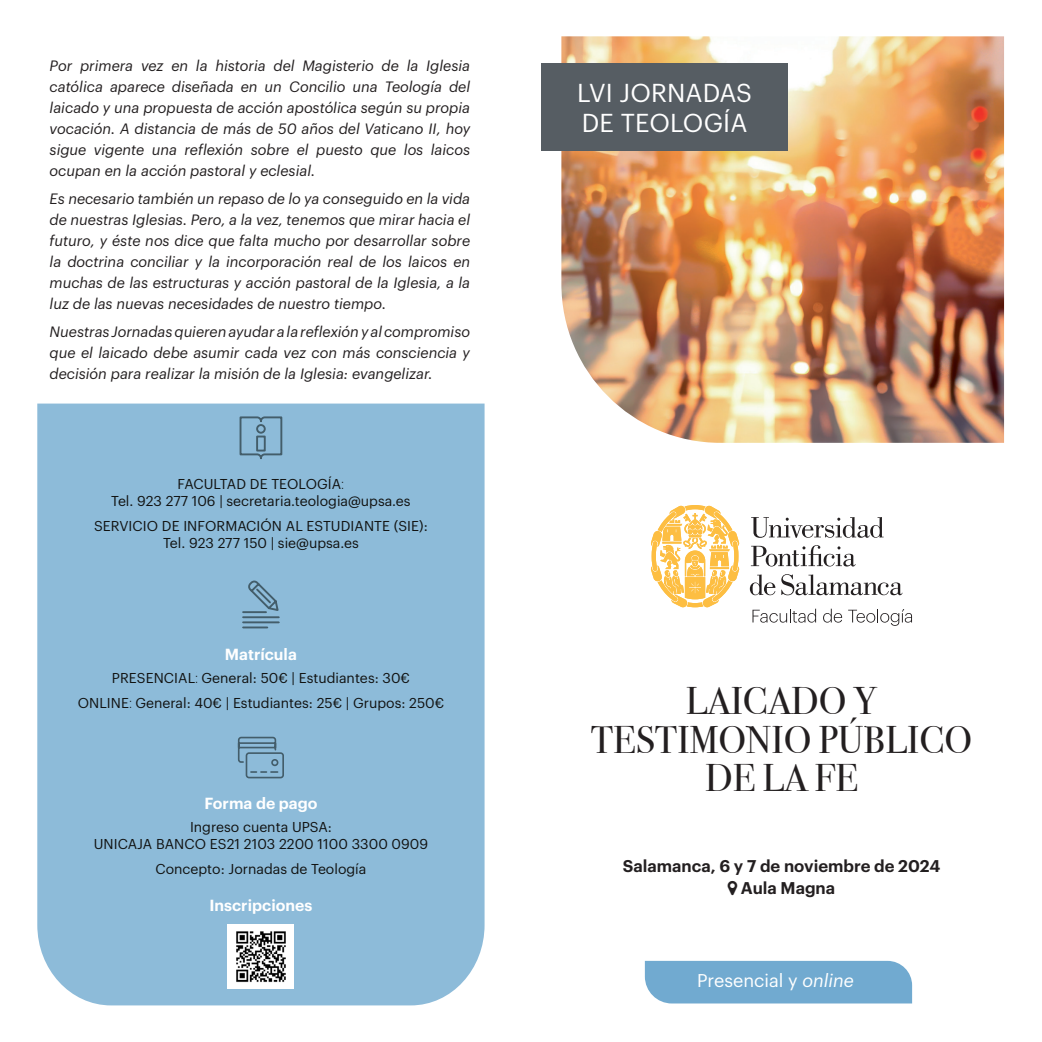
<style>
.page{position:relative;width:1042px;height:1042px;background:#fff}
.page>*{position:absolute;margin:0;border:0;box-sizing:border-box;transform-origin:0 0}
.t1{font:38.5px "Bodoni Svty Two OSITCTT";color:#231f20}
.t2{font:25.38px "Graphik";letter-spacing:.005em;color:#fff}
.t3{font:18.03px "Graphik";color:#fff}
.t4{font:600 16.62px "Graphik";color:#231f20}
.t5{font:600 15.75px "Graphik";color:#fff}
.t6{font:italic 14.7px/21px "Graphik";color:#231f20;text-align:justify}
.t7{font:14px "Graphik";color:#111211}
.s1{font-family:"Gotham Narrow";font-weight:300}
.s2{font-style:italic}
</style>
<div class="page">
<div style="left:37px;top:403px;width:447px;height:602px;background:#8dbbd9"></div>
<img style="left:561px;top:36px;width:443px;height:407px">
<svg style="left:751px;top:517px;width:132px;height:21px"></svg>
<svg style="left:750px;top:574px;width:25px;height:21px"></svg>
<svg style="left:781px;top:574px;width:121px;height:21px"></svg>
<svg style="left:751px;top:545px;width:104px;height:21px"></svg>
<svg style="left:651px;top:505px;width:88px;height:102px"></svg>
<svg style="left:752px;top:609px;width:64px;height:13px"></svg>
<svg style="left:823px;top:609px;width:19px;height:13px"></svg>
<svg style="left:848px;top:609px;width:64px;height:17px"></svg>
<div style="left:541px;top:63px;width:247px;height:88px;background:#565d63"></div>
<svg style="left:239px;top:415px;width:44px;height:45px;background:#7ca6c0"></svg>
<svg style="left:241px;top:579px;width:40px;height:50px;background:#7ba4be"></svg>
<svg style="left:237px;top:736px;width:48px;height:43px;background:#7aa3bd"></svg>
<div style="left:645px;top:961px;width:267px;height:42px;background:#71aad0"></div>
<div style="left:227px;top:924px;width:67px;height:65px;background:#fff"></div>
<img style="left:236px;top:931px;width:50px;height:52px">
<p class="t6" style="left:50px;top:54px;width:422px">Por primera vez en la historia del Magisterio de la Iglesia católica aparece diseñada en un Concilio una Teología del laicado y una propuesta de acción apostólica según su propia vocación. A distancia de más de 50 años del Vaticano II, hoy sigue vigente una reflexión sobre el puesto que los laicos ocupan en la acción pastoral y eclesial.</p>
<p class="t6" style="left:50px;top:187px;width:422px">Es necesario también un repaso de lo ya conseguido en la vida de nuestras Iglesias. Pero, a la vez, tenemos que mirar hacia el futuro, y éste nos dice que falta mucho por desarrollar sobre la doctrina conciliar y la incorporación real de los laicos en muchas de las estructuras y acción pastoral de la Iglesia, a la luz de las nuevas necesidades de nuestro tiempo.</p>
<p class="t6" style="left:50px;top:320px;width:422px">Nuestras Jornadas quieren ayudar a la reflexión y al compromiso que el laicado debe asumir cada vez con más consciencia y decisión para realizar la misión de la Iglesia: evangelizar.</p>
<p class="t7" style="left:178px;top:473px;width:168px">FACULTAD DE TEOLOGÍA<span class="s1">:</span></p>
<p class="t7" style="left:111px;top:491px;width:301px">Tel. 923 277 106 | secretaria.teologia@upsa.es</p>
<p class="t7" style="left:94px;top:515px;width:335px">SERVICIO DE INFORMACIÓN AL ESTUDIANTE (SIE):</p>
<p class="t7" style="left:163px;top:533px;width:197px">Tel. 923 277 150 | sie@upsa.es</p>
<p class="t5" style="left:225px;top:642px;width:73px">Matrícula</p>
<p class="t7" style="left:112px;top:667px;width:299px">PRESENCIAL<span class="s1">:</span> General: 50€ | Estudiantes: 30€</p>
<p class="t7" style="left:78px;top:692px;width:368px">ONLINE<span class="s1">:</span> General: 40€ | Estudiantes: 25€ | Grupos: 250€</p>
<p class="t5" style="left:204px;top:791px;width:114px">Forma de pago</p>
<p class="t7" style="left:190px;top:816px;width:143px">Ingreso cuenta UPSA:</p>
<p class="t7" style="left:94px;top:833px;width:336px">UNICAJA BANCO ES21 2103 2200 1100 3300 0909</p>
<p class="t7" style="left:155px;top:858px;width:212px">Concepto: Jornadas de Teología</p>
<p class="t5" style="left:209px;top:893px;width:104px">Inscripciones</p>
<p class="t2" style="left:577px;top:73px;width:177px">LVI JORNADAS</p>
<p class="t2" style="left:582px;top:104px;width:167px">DE TEOLOGÍA</p>
<p class="t1" style="left:686px;top:678px;width:193px">LAICADO Y</p>
<p class="t1" style="left:591px;top:717px;width:383px">TESTIMONIO PÚBLICO</p>
<p class="t1" style="left:705px;top:755px;width:154px">DE LA FE</p>
<p class="t4" style="left:623px;top:853px;width:319px">Salamanca, 6 y 7 de noviembre de 2024</p>
<p class="t4" style="left:741px;top:875px;width:96px">Aula Magna</p>
<p class="t3" style="left:697px;top:967px;width:158px">Presencial y <span class="s2">online</span></p>
</div>
